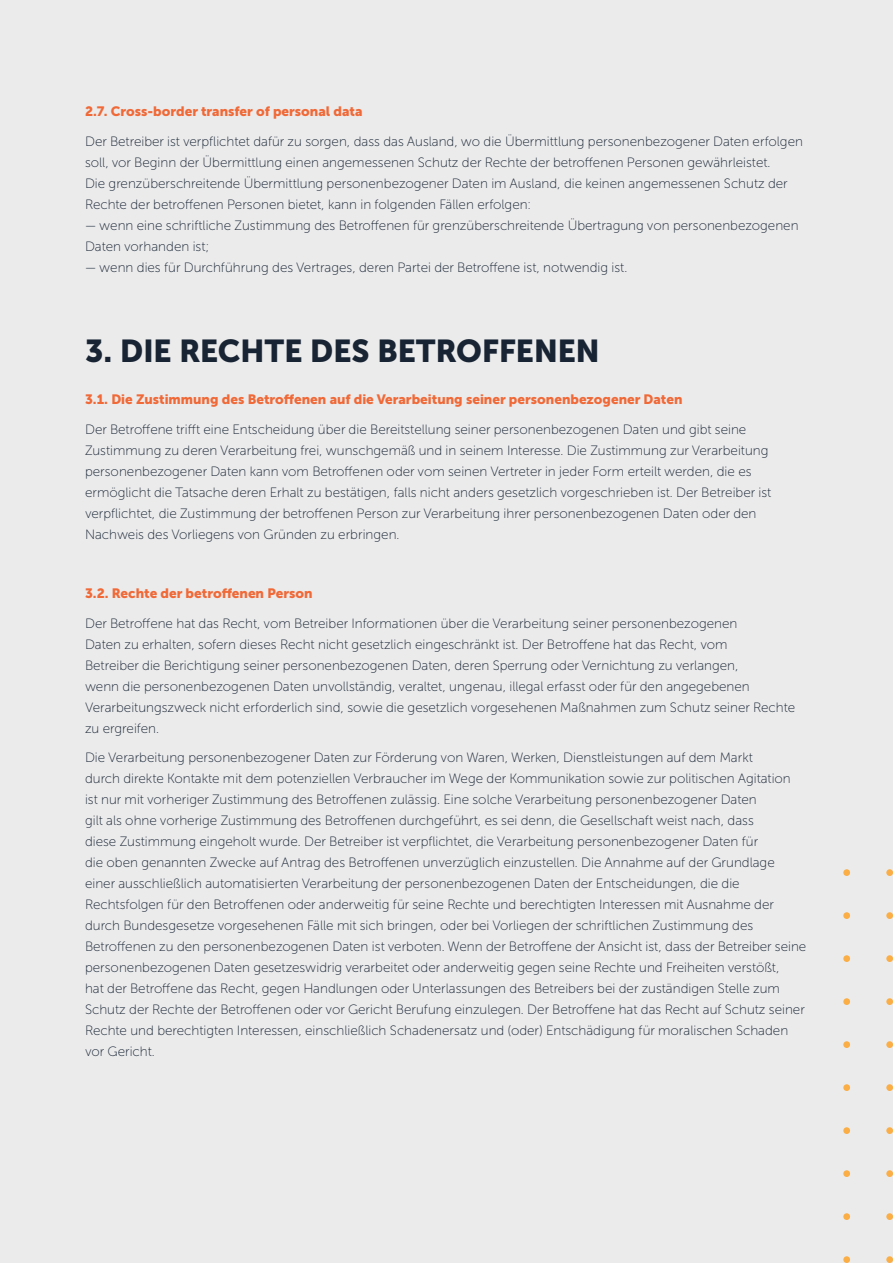
<style>
.page{position:relative;width:893px;height:1263px;background:#ebebec}
.page>*{position:absolute;margin:0;border:0;box-sizing:border-box;transform-origin:0 0}
.t1{font:31.5px "Museo Sans Cyrl 900";color:#182433}
.t2{font:13.5px/21px "Museo Sans Cyrl 100";color:#182433}
.t3{font:13.5px "Museo Sans Cyrl 900";color:#f06937}
</style>
<div class="page">
<div style="left:843px;top:869px;width:7px;height:7px;background:#fbae46;border-radius:50%"></div>
<div style="left:886px;top:869px;width:7px;height:7px;background:#fbae46;border-radius:50%"></div>
<div style="left:843px;top:912px;width:7px;height:7px;background:#fbae46;border-radius:50%"></div>
<div style="left:886px;top:912px;width:7px;height:7px;background:#fbae46;border-radius:50%"></div>
<div style="left:843px;top:955px;width:7px;height:7px;background:#fbae46;border-radius:50%"></div>
<div style="left:886px;top:955px;width:7px;height:7px;background:#fbae46;border-radius:50%"></div>
<div style="left:843px;top:998px;width:7px;height:7px;background:#fbae46;border-radius:50%"></div>
<div style="left:886px;top:998px;width:7px;height:7px;background:#fbae46;border-radius:50%"></div>
<div style="left:843px;top:1041px;width:7px;height:7px;background:#fbae46;border-radius:50%"></div>
<div style="left:886px;top:1041px;width:7px;height:7px;background:#fbae46;border-radius:50%"></div>
<div style="left:843px;top:1084px;width:7px;height:7px;background:#fbae46;border-radius:50%"></div>
<div style="left:886px;top:1084px;width:7px;height:7px;background:#fbae46;border-radius:50%"></div>
<div style="left:843px;top:1127px;width:7px;height:7px;background:#fbae46;border-radius:50%"></div>
<div style="left:886px;top:1127px;width:7px;height:7px;background:#fbae46;border-radius:50%"></div>
<div style="left:843px;top:1170px;width:7px;height:7px;background:#fbae46;border-radius:50%"></div>
<div style="left:886px;top:1170px;width:7px;height:7px;background:#fbae46;border-radius:50%"></div>
<div style="left:843px;top:1213px;width:7px;height:7px;background:#fbae46;border-radius:50%"></div>
<div style="left:886px;top:1213px;width:7px;height:7px;background:#fbae46;border-radius:50%"></div>
<div style="left:843px;top:1256px;width:7px;height:7px;background:#fbae46;border-radius:50%"></div>
<div style="left:886px;top:1256px;width:7px;height:7px;background:#fbae46;border-radius:50%"></div>
<p class="t3" style="left:85px;top:104px;width:279px">2.7. Cross-border transfer of personal data</p>
<p class="t2" style="left:85px;top:131px;width:719px">Der Betreiber ist verpflichtet dafür zu sorgen, dass das Ausland, wo die Übermittlung personenbezogener Daten erfolgen soll, vor Beginn der Übermittlung einen angemessenen Schutz der Rechte der betroffenen Personen gewährleistet.<br>Die grenzüberschreitende Übermittlung personenbezogener Daten im Ausland, die keinen angemessenen Schutz der Rechte der betroffenen Personen bietet, kann in folgenden Fällen erfolgen:</p>
<p class="t2" style="left:85px;top:215px;width:715px">— wenn eine schriftliche Zustimmung des Betroffenen für grenzüberschreitende Übertragung von personenbezogenen<br>Daten vorhanden ist;</p>
<p class="t2" style="left:85px;top:257px;width:544px">— wenn dies für Durchführung des Vertrages, deren Partei der Betroffene ist, notwendig ist.</p>
<p class="t1" style="left:85px;top:334px;width:516px">3. DIE RECHTE DES BETROFFENEN</p>
<p class="t3" style="left:85px;top:392px;width:599px">3.1. Die Zustimmung des Betroffenen auf die Verarbeitung seiner personenbezogener Daten</p>
<p class="t2" style="left:85px;top:419px;width:688px">Der Betroffene trifft eine Entscheidung über die Bereitstellung seiner personenbezogenen Daten und gibt seine Zustimmung zu deren Verarbeitung frei, wunschgemäß und in seinem Interesse. Die Zustimmung zur Verarbeitung personenbezogener Daten kann vom Betroffenen oder vom seinen Vertreter in jeder Form erteilt werden, die es ermöglicht die Tatsache deren Erhalt zu bestätigen, falls nicht anders gesetzlich vorgeschrieben ist. Der Betreiber ist verpflichtet, die Zustimmung der betroffenen Person zur Verarbeitung ihrer personenbezogenen Daten oder den Nachweis des Vorliegens von Gründen zu erbringen.</p>
<p class="t3" style="left:85px;top:586px;width:229px">3.2. Rechte der betroffenen Person</p>
<p class="t2" style="left:85px;top:612px;width:712px">Der Betroffene hat das Recht, vom Betreiber Informationen über die Verarbeitung seiner personenbezogenen<br>Daten zu erhalten, sofern dieses Recht nicht gesetzlich eingeschränkt ist. Der Betroffene hat das Recht, vom<br>Betreiber die Berichtigung seiner personenbezogenen Daten, deren Sperrung oder Vernichtung zu verlangen,<br>wenn die personenbezogenen Daten unvollständig, veraltet, ungenau, illegal erfasst oder für den angegebenen Verarbeitungszweck nicht erforderlich sind, sowie die gesetzlich vorgesehenen Maßnahmen zum Schutz seiner Rechte zu ergreifen.</p>
<p class="t2" style="left:85px;top:747px;width:723px">Die Verarbeitung personenbezogener Daten zur Förderung von Waren, Werken, Dienstleistungen auf dem Markt<br>durch direkte Kontakte mit dem potenziellen Verbraucher im Wege der Kommunikation sowie zur politischen Agitation ist nur mit vorheriger Zustimmung des Betroffenen zulässig. Eine solche Verarbeitung personenbezogener Daten<br>gilt als ohne vorherige Zustimmung des Betroffenen durchgeführt, es sei denn, die Gesellschaft weist nach, dass<br>diese Zustimmung eingeholt wurde. Der Betreiber ist verpflichtet, die Verarbeitung personenbezogener Daten für<br>die oben genannten Zwecke auf Antrag des Betroffenen unverzüglich einzustellen. Die Annahme auf der Grundlage einer ausschließlich automatisierten Verarbeitung der personenbezogenen Daten der Entscheidungen, die die Rechtsfolgen für den Betroffenen oder anderweitig für seine Rechte und berechtigten Interessen mit Ausnahme der durch Bundesgesetze vorgesehenen Fälle mit sich bringen, oder bei Vorliegen der schriftlichen Zustimmung des Betroffenen zu den personenbezogenen Daten ist verboten. Wenn der Betroffene der Ansicht ist, dass der Betreiber seine personenbezogenen Daten gesetzeswidrig verarbeitet oder anderweitig gegen seine Rechte und Freiheiten verstößt,<br>hat der Betroffene das Recht, gegen Handlungen oder Unterlassungen des Betreibers bei der zuständigen Stelle zum Schutz der Rechte der Betroffenen oder vor Gericht Berufung einzulegen. Der Betroffene hat das Recht auf Schutz seiner Rechte und berechtigten Interessen, einschließlich Schadenersatz und (oder) Entschädigung für moralischen Schaden vor Gericht.</p>
</div>
